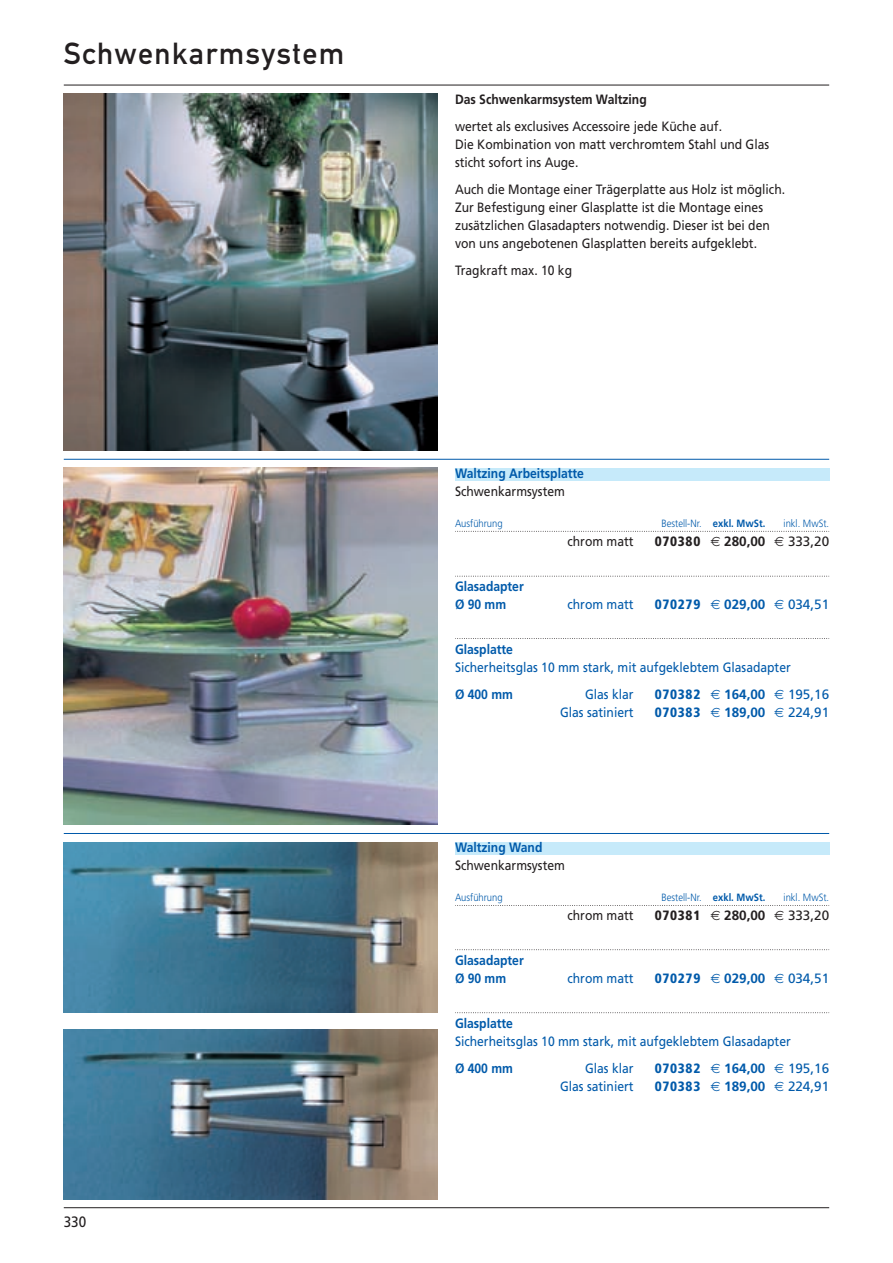
<style>
.page{position:relative;width:893px;height:1263px;background:#fff}
.page>*{position:absolute;margin:0;border:0;box-sizing:border-box;transform-origin:0 0}
.t1{font:30px "DIN Mittelschrift Alternate";letter-spacing:.05em;color:#231f20}
.t2{font:15px "Frutiger";color:#231f20;scale:.9 1}
.t3{font:13.5px/18px "Frutiger";color:#231f20;scale:.9 1}
.t4{font:13.5px/18px "Frutiger";color:#015aaa;scale:.9 1}
.t5{font:700 13.5px/18px "Frutiger";color:#015aaa;scale:.9 1}
.t6{font:900 condensed 13.5px "Frutiger";letter-spacing:.05em;color:#015aaa}
.t7{font:700 13.5px "Frutiger";color:#015aaa}
.t8{font:13.5px "Frutiger";color:#015aaa}
.t9{font:900 condensed 13.5px "Frutiger";letter-spacing:.05em;color:#231f20}
.t10{font:700 13.5px "Frutiger";color:#231f20}
.t11{font:13.5px "Frutiger";color:#231f20}
.t12{font:300 10.5px "Frutiger";color:#015aaa;scale:.9 1}
.s1{font-weight:700}
.s2{font-weight:400;color:#231f20}
.s3{font-weight:700;color:#015aaa}
</style>
<div class="page">
<hr style="left:64px;top:85px;width:765px;height:1px;background:#231f20">
<hr style="left:64px;top:1207px;width:765px;height:1px;background:#231f20">
<hr style="left:64px;top:459px;width:765px;height:1px;background:#015aaa">
<hr style="left:64px;top:833px;width:765px;height:1px;background:#015aaa">
<img style="left:64px;top:94px;width:374px;height:357px">
<img style="left:64px;top:468px;width:374px;height:357px">
<svg style="left:455px;top:576px;width:374px;height:1px"></svg>
<svg style="left:455px;top:638px;width:374px;height:1px"></svg>
<svg style="left:455px;top:949px;width:374px;height:1px"></svg>
<svg style="left:455px;top:1012px;width:374px;height:1px"></svg>
<img style="left:64px;top:842px;width:374px;height:170px">
<img style="left:64px;top:1029px;width:374px;height:170px">
<div style="left:455px;top:468px;width:374px;height:12px;background:#c6eafa"></div>
<div style="left:455px;top:842px;width:374px;height:13px;background:#c6eafa"></div>
<svg style="left:455px;top:531px;width:374px;height:1px"></svg>
<svg style="left:455px;top:905px;width:374px;height:1px"></svg>
<p class="t1" style="left:64px;top:43px;width:282px">Schwenkarmsystem</p>
<p class="t2" style="left:64px;top:1216px;width:26px">330</p>
<p class="t3" style="left:455px;top:87px;width:298px;line-height:27px"><span class="s1">Das Schwenkarmsystem Waltzing<br></span>wertet als exclusives Accessoire jede Küche auf.</p>
<p class="t3" style="left:455px;top:136px;width:351px">Die Kombination von matt verchromtem Stahl und Glas sticht sofort ins Auge.</p>
<p class="t3" style="left:455px;top:181px;width:368px">Auch die Montage einer Trägerplatte aus Holz ist möglich.<br>Zur Befestigung einer Glasplatte ist die Montage eines zusätzlichen Glasadapters notwendig. Dieser ist bei den von uns angebotenen Glasplatten bereits aufgeklebt.</p>
<p class="t3" style="left:455px;top:262px;width:132px">Tragkraft max. 10 kg</p>
<p class="t5" style="left:455px;top:465px;width:145px">Waltzing Arbeitsplatte<br><span class="s2">Schwenkarmsystem</span></p>
<p class="t12" style="left:455px;top:519px;width:55px">Ausführung</p>
<p class="t12" style="left:662px;top:519px;width:117px">Bestell-Nr. <span class="s1">exkl. MwSt.</span></p>
<p class="t12" style="left:784px;top:519px;width:52px">inkl. MwSt.</p>
<p class="t3" style="left:567px;top:533px;width:75px">chrom matt</p>
<p class="t9" style="left:655px;top:536px;width:47px">070380</p>
<p class="t10" style="left:724px;top:536px;width:43px">280,00</p>
<p class="t11" style="left:788px;top:536px;width:43px">333,20</p>
<p class="t5" style="left:455px;top:578px;width:78px">Glasadapter<br>Ø 90 mm</p>
<p class="t4" style="left:567px;top:596px;width:75px">chrom matt</p>
<p class="t6" style="left:655px;top:599px;width:47px">070279</p>
<p class="t7" style="left:724px;top:599px;width:43px">029,00</p>
<p class="t8" style="left:788px;top:599px;width:43px">034,51</p>
<p class="t4" style="left:455px;top:641px;width:375px"><span class="s1">Glasplatte<br></span>Sicherheitsglas 10 mm stark, mit aufgeklebtem Glasadapter</p>
<p class="t5" style="left:455px;top:686px;width:66px">Ø 400 mm</p>
<p class="t4" style="left:585px;top:686px;width:55px">Glas klar</p>
<p class="t6" style="left:655px;top:689px;width:47px">070382</p>
<p class="t7" style="left:724px;top:689px;width:43px">164,00</p>
<p class="t8" style="left:788px;top:689px;width:43px">195,16</p>
<p class="t4" style="left:560px;top:704px;width:83px">Glas satiniert</p>
<p class="t6" style="left:655px;top:707px;width:47px">070383</p>
<p class="t7" style="left:724px;top:707px;width:43px">189,00</p>
<p class="t8" style="left:788px;top:707px;width:43px">224,91</p>
<p class="t3" style="left:455px;top:839px;width:124px"><span class="s3">Waltzing Wand<br></span>Schwenkarmsystem</p>
<p class="t12" style="left:455px;top:893px;width:55px">Ausführung</p>
<p class="t12" style="left:662px;top:893px;width:117px">Bestell-Nr. <span class="s1">exkl. MwSt.</span></p>
<p class="t12" style="left:784px;top:893px;width:52px">inkl. MwSt.</p>
<p class="t3" style="left:567px;top:907px;width:75px">chrom matt</p>
<p class="t9" style="left:655px;top:910px;width:47px">070381</p>
<p class="t10" style="left:724px;top:910px;width:43px">280,00</p>
<p class="t11" style="left:788px;top:910px;width:43px">333,20</p>
<p class="t5" style="left:455px;top:952px;width:78px">Glasadapter<br>Ø 90 mm</p>
<p class="t4" style="left:567px;top:970px;width:75px">chrom matt</p>
<p class="t6" style="left:655px;top:973px;width:47px">070279</p>
<p class="t7" style="left:724px;top:973px;width:43px">029,00</p>
<p class="t8" style="left:788px;top:973px;width:43px">034,51</p>
<p class="t4" style="left:455px;top:1015px;width:375px"><span class="s1">Glasplatte<br></span>Sicherheitsglas 10 mm stark, mit aufgeklebtem Glasadapter</p>
<p class="t5" style="left:455px;top:1060px;width:66px">Ø 400 mm</p>
<p class="t4" style="left:585px;top:1060px;width:55px">Glas klar</p>
<p class="t6" style="left:655px;top:1063px;width:47px">070382</p>
<p class="t7" style="left:724px;top:1063px;width:43px">164,00</p>
<p class="t8" style="left:788px;top:1063px;width:43px">195,16</p>
<p class="t4" style="left:560px;top:1078px;width:83px">Glas satiniert</p>
<p class="t6" style="left:655px;top:1081px;width:47px">070383</p>
<p class="t7" style="left:724px;top:1081px;width:43px">189,00</p>
<p class="t8" style="left:788px;top:1081px;width:43px">224,91</p>
</div>
